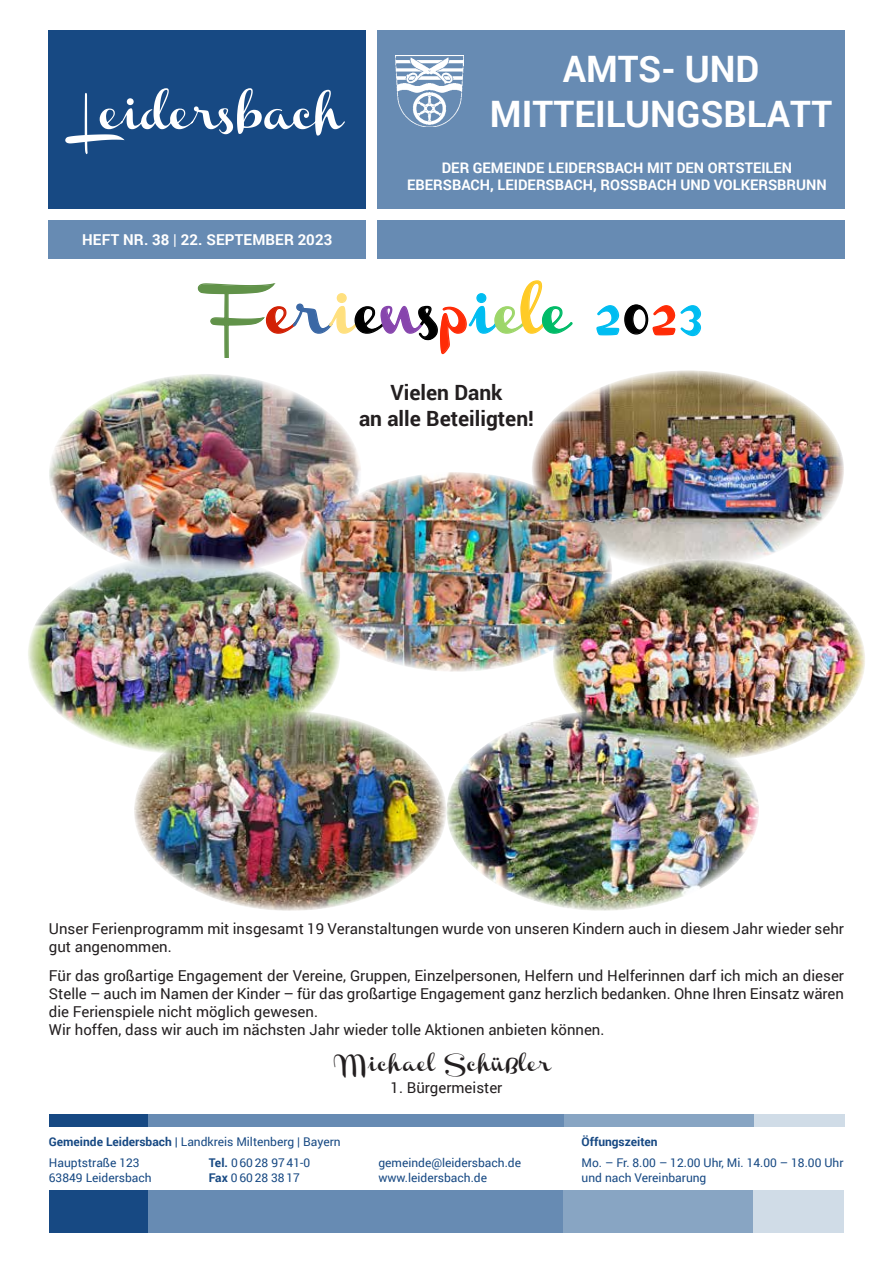
<style>
.page{position:relative;width:893px;height:1263px;background:#fff}
.page>*{position:absolute;margin:0;border:0;box-sizing:border-box;transform-origin:0 0}
.t1{font:42px "Channel";color:#000}
.t2{font:700 36.45px/45px "Roboto";color:#fff;text-align:center}
.t3{font:700 21px/25.5px "Roboto";color:#231f20;text-align:center}
.t4{font:15px/18px "Roboto";color:#231f20}
.t5{font:700 15px "Roboto";letter-spacing:.01em;color:#fff}
.t6{font:15px "Channel";letter-spacing:.07em;color:#231f20}
.t7{font:700 14.55px "Roboto";color:#fff}
.t8{font:12px/15px "Roboto";color:#174983}
.t9{font:700 12px "Roboto";color:#174983}
.s1{font-weight:400}
.s2{color:#619249}
.s3{color:#d22004}
.s4{color:#3b68a5}
.s5{color:#ffe07e}
.s6{color:#8745ad}
.s7{color:#ff2b06}
.s8{color:#00bdf1}
.s9{color:#9dd669}
.s10{color:#ffcb26}
.s11{color:#00bb67}
.s12{font-weight:700}
</style>
<div class="page">
<div style="left:48px;top:30px;width:318px;height:178px;background:#174983"></div>
<svg style="left:65px;top:88px;width:280px;height:66px"></svg>
<div style="left:377px;top:30px;width:468px;height:178px;background:#678bb3"></div>
<div style="left:48px;top:220px;width:318px;height:39px;background:#678bb3"></div>
<div style="left:377px;top:220px;width:468px;height:39px;background:#678bb3"></div>
<img style="left:396px;top:55px;width:67px;height:72px">
<div style="left:49px;top:1191px;width:100px;height:42px;background:#174983"></div>
<div style="left:148px;top:1191px;width:98px;height:42px;background:#678bb3"></div>
<div style="left:246px;top:1191px;width:64px;height:42px;background:#678bb3"></div>
<div style="left:310px;top:1191px;width:264px;height:42px;background:#678bb3"></div>
<div style="left:563px;top:1191px;width:197px;height:42px;background:#88a5c3"></div>
<div style="left:753px;top:1191px;width:91px;height:42px;background:#d0dce7"></div>
<div style="left:49px;top:1114px;width:100px;height:13px;background:#174983"></div>
<div style="left:149px;top:1114px;width:98px;height:13px;background:#678bb3"></div>
<div style="left:247px;top:1114px;width:63px;height:13px;background:#678bb3"></div>
<div style="left:310px;top:1114px;width:264px;height:13px;background:#678bb3"></div>
<div style="left:564px;top:1114px;width:196px;height:13px;background:#88a5c3"></div>
<div style="left:754px;top:1114px;width:90px;height:13px;background:#d0dce7"></div>
<svg style="left:197px;top:280px;width:376px;height:77px"></svg>
<svg style="left:596px;top:304px;width:106px;height:33px"></svg>
<img style="left:49px;top:374px;width:312px;height:180px">
<img style="left:532px;top:370px;width:312px;height:190px">
<img style="left:300px;top:472px;width:312px;height:200px">
<img style="left:28px;top:554px;width:312px;height:195px">
<img style="left:553px;top:560px;width:312px;height:194px">
<img style="left:134px;top:711px;width:625px;height:200px">
<p class="t5" style="left:82px;top:229px;width:164px">HEFT NR. 38 <span class="s1">|</span> 22. SEPTEMBE</p>
<p class="t5" style="left:284px;top:229px;width:50px">R 2023</p>
<h2 class="t2" style="left:490px;top:45px;width:344px">AMTS- UND<br>MITTEILUNGSBLATT</h2>
<p class="t7" style="left:442px;top:157px;width:51px">DER GEMEINDE</p>
<p class="t7" style="left:548px;top:157px;width:17px">LEIDE</p>
<p class="t7" style="left:586px;top:157px;width:20px">RSBA</p>
<p class="t7" style="left:624px;top:157px;width:33px">CH MIT</p>
<p class="t7" style="left:676px;top:157px;width:10px">DEN</p>
<p class="t7" style="left:708px;top:157px;width:29px">ORTSTEILEN</p>
<p class="t7" style="left:407px;top:175px;width:46px">EBERSBA</p>
<p class="t7" style="left:471px;top:175px;width:44px">CH, LEIDE</p>
<p class="t7" style="left:536px;top:175px;width:20px">RSBA</p>
<p class="t7" style="left:573px;top:175px;width:118px">CH, ROSSBACH UND</p>
<p class="t7" style="left:714px;top:175px;width:94px">VOLKERSBRUNN</p>
<h1 class="t1" style="left:220px;top:294px;width:488px"><span class="s2">F</span><span class="s3">e</span><span class="s4">r</span><span class="s5">i</span>e<span class="s6">n</span>s<span class="s7">p</span><span class="s8">i</span><span class="s9">e</span><span class="s10">l</span><span class="s11">e</span> <span class="s8">2</span>0<span class="s7">2</span><span class="s8">3</span></h1>
<h3 class="t3" style="left:359px;top:379px;width:176px">VIELEN DANK<br>AN ALLE BETEILIGTEN!</h3>
<p class="t4" style="left:49px;top:919px;width:797px">Unser Ferienprogramm mit insgesamt 19 Veranstaltungen wurde von unseren Kindern auch in diesem Jahr wieder sehr gut angenommen.</p>
<p class="t4" style="left:49px;top:966px;width:797px">Für das großartige Engagement der Vereine, Gruppen, Einzelpersonen, Helfern und Helferinnen darf ich mich an dieser Stelle – auch im Namen der Kinder – für das großartige Engagement ganz herzlich bedanken. Ohne Ihren Einsatz wären die Ferienspiele nicht möglich gewesen.<br>Wir hoffen, dass wir auch im nächsten Jahr wieder tolle Aktionen anbieten können.</p>
<p class="t6" style="left:342px;top:1057px;width:211px">Michael Schüßler</p>
<p class="t4" style="left:391px;top:1078px;width:113px">1. Bürgermeister</p>
<p class="t8" style="left:49px;top:1131px;width:293px;line-height:21px"><span class="s12">GEMEINDE LEIDERSBACH |</span> Landkreis Miltenberg | Bayern<br>Hauptstraße 123</p>
<p class="t8" style="left:49px;top:1170px;width:104px">63849 Leidersbach</p>
<p class="t8" style="left:209px;top:1155px;width:103px"><span class="s12">TEL.</span> 0 60 28 97 41-0<br><span class="s12">FAX</span> 0 60 28 38 17</p>
<p class="t8" style="left:378px;top:1155px;width:144px">gemeinde@leidersbach.de www.leidersbach.de</p>
<p class="t9" style="left:582px;top:1133px;width:78px">ÖFFUNGSZEITEN</p>
<p class="t8" style="left:582px;top:1155px;width:263px">Mo. – Fr. 8.00 – 12.00 Uhr, Mi. 14.00 – 18.00 Uhr und nach Vereinbarung</p>
</div>
